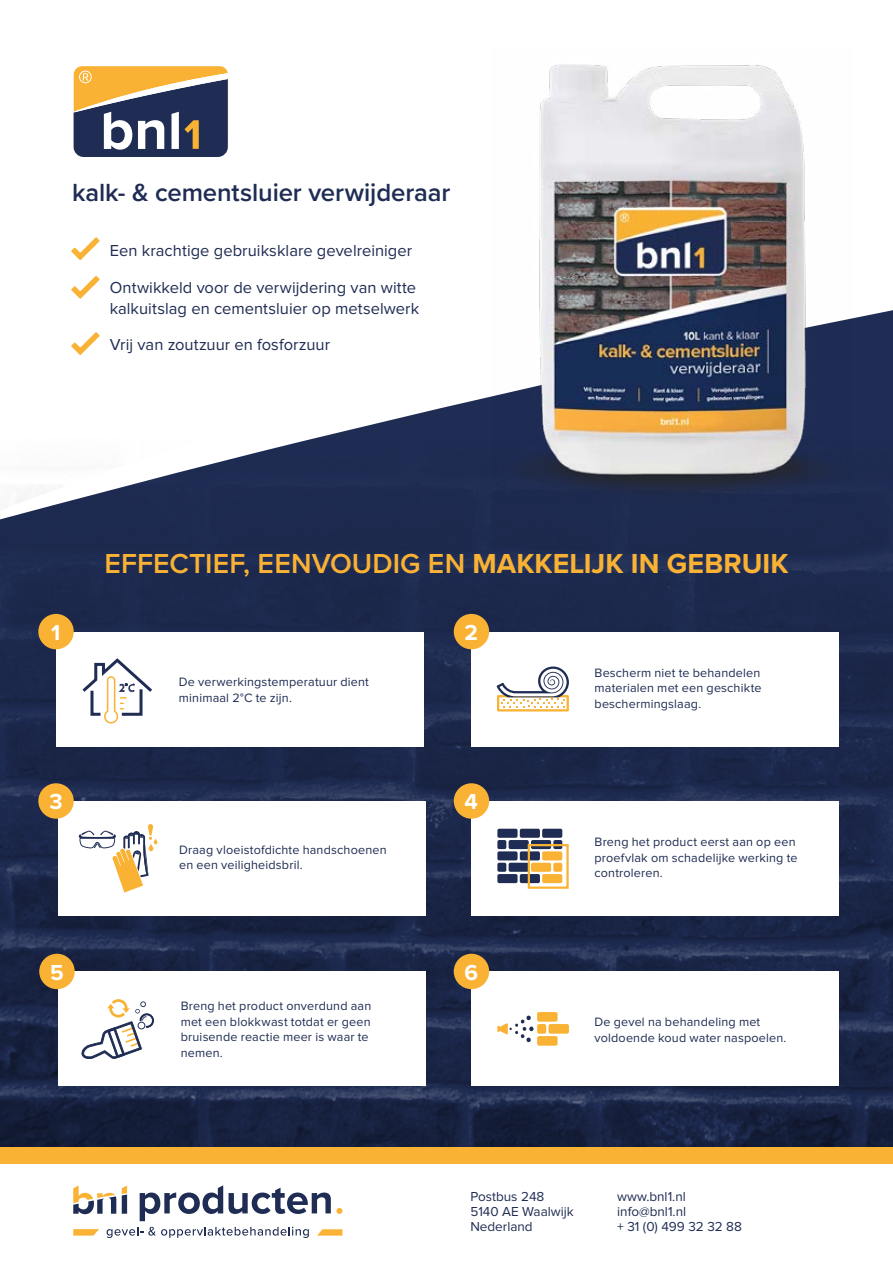
<style>
.page{position:relative;width:893px;height:1263px;background:#fff}
.page>*{position:absolute;margin:0;border:0;box-sizing:border-box;transform-origin:0 0}
.t1{font:600 28.5px "Proxima Nova";letter-spacing:.005em;color:#f9b234}
.t2{font:600 25.65px "Proxima Nova";letter-spacing:-.005em;color:#1f2c53}
.t3{font:700 22.5px "Proxima Nova";color:#fff}
.t4{font:16.5px/21px "Proxima Nova";letter-spacing:.005em;color:#1f2c53}
.t5{font:13.5px/15px "Proxima Nova";color:#1f2c53}
.t6{font:12.6px/15.5px "Proxima Nova";letter-spacing:.015em;color:#1f2c53}
.t7{font:10.95px "Myriad Pro";color:#1f2c53}
.s1{font-weight:700}
</style>
<div class="page">
<img style="left:0;top:528px;width:893px;height:619px">
<div style="left:0;top:1147px;width:893px;height:16px;background:#f9b234"></div>
<svg style="left:140px;top:1185px;width:83px;height:36px"></svg>
<svg style="left:229px;top:1187px;width:113px;height:27px"></svg>
<svg style="left:73px;top:1185px;width:43px;height:29px"></svg>
<svg style="left:122px;top:1185px;width:5px;height:29px"></svg>
<svg style="left:107px;top:1227px;width:202px;height:11px"></svg>
<svg style="left:317px;top:1229px;width:25px;height:6px"></svg>
<svg style="left:73px;top:1229px;width:26px;height:6px"></svg>
<svg style="left:0;top:275px;width:893px;height:253px"></svg>
<img style="left:492px;top:64px;width:359px;height:438px">
<div style="left:56px;top:632px;width:368px;height:114px;background:#fff"></div>
<div style="left:472px;top:632px;width:367px;height:114px;background:#fff"></div>
<div style="left:38px;top:614px;width:36px;height:35px;background:#f9b234;border-radius:50%"></div>
<div style="left:454px;top:614px;width:35px;height:35px;background:#f9b234;border-radius:50%"></div>
<svg style="left:82px;top:658px;width:70px;height:66px"></svg>
<svg style="left:496px;top:666px;width:73px;height:45px"></svg>
<div style="left:58px;top:801px;width:367px;height:115px;background:#fff"></div>
<div style="left:472px;top:801px;width:367px;height:115px;background:#fff"></div>
<div style="left:38px;top:783px;width:36px;height:36px;background:#f9b234;border-radius:50%"></div>
<div style="left:454px;top:783px;width:35px;height:36px;background:#f9b234;border-radius:50%"></div>
<svg style="left:79px;top:824px;width:79px;height:68px"></svg>
<div style="left:520px;top:829px;width:20px;height:9px;background:#1f2c53;border-radius:2px"></div>
<div style="left:542px;top:829px;width:20px;height:9px;background:#1f2c53;border-radius:2px"></div>
<div style="left:497px;top:829px;width:21px;height:9px;background:#1f2c53;border-radius:2px"></div>
<div style="left:509px;top:840px;width:20px;height:9px;background:#1f2c53;border-radius:2px"></div>
<div style="left:531px;top:840px;width:20px;height:9px;background:#1f2c53;border-radius:2px"></div>
<div style="left:553px;top:840px;width:9px;height:9px;background:#1f2c53;border-radius:2px"></div>
<div style="left:497px;top:840px;width:9px;height:9px;background:#1f2c53;border-radius:2px"></div>
<div style="left:520px;top:851px;width:20px;height:9px;background:#1f2c53;border-radius:2px"></div>
<div style="left:542px;top:851px;width:20px;height:9px;background:#f9b234;border-radius:2px"></div>
<div style="left:497px;top:851px;width:21px;height:9px;background:#1f2c53;border-radius:2px"></div>
<div style="left:520px;top:874px;width:20px;height:9px;background:#1f2c53;border-radius:2px"></div>
<div style="left:542px;top:874px;width:20px;height:9px;background:#f9b234;border-radius:2px"></div>
<div style="left:497px;top:874px;width:21px;height:9px;background:#1f2c53;border-radius:2px"></div>
<div style="left:509px;top:863px;width:20px;height:9px;background:#1f2c53;border-radius:2px"></div>
<div style="left:531px;top:863px;width:20px;height:9px;background:#f9b234;border-radius:2px"></div>
<div style="left:553px;top:863px;width:9px;height:9px;background:#f9b234;border-radius:2px"></div>
<div style="left:497px;top:863px;width:9px;height:9px;background:#1f2c53;border-radius:2px"></div>
<div style="left:528px;top:844px;width:41px;height:45px;border:2px solid #f9b234"></div>
<div style="left:58px;top:971px;width:367px;height:115px;background:#fff"></div>
<div style="left:39px;top:954px;width:36px;height:35px;background:#f9b234;border-radius:50%"></div>
<div style="left:472px;top:971px;width:367px;height:115px;background:#fff"></div>
<div style="left:454px;top:954px;width:35px;height:35px;background:#f9b234;border-radius:50%"></div>
<svg style="left:81px;top:999px;width:73px;height:60px"></svg>
<div style="left:537px;top:1012px;width:21px;height:10px;background:#f9b234;border-radius:2px"></div>
<div style="left:548px;top:1024px;width:21px;height:10px;background:#f9b234;border-radius:2px"></div>
<div style="left:537px;top:1024px;width:9px;height:10px;background:#f9b234;border-radius:2px"></div>
<div style="left:537px;top:1036px;width:21px;height:10px;background:#f9b234;border-radius:2px"></div>
<svg style="left:497px;top:1015px;width:37px;height:27px"></svg>
<svg style="left:73px;top:66px;width:156px;height:91px"></svg>
<svg style="left:71px;top:276px;width:29px;height:23px"></svg>
<svg style="left:71px;top:332px;width:29px;height:23px"></svg>
<svg style="left:71px;top:237px;width:29px;height:23px"></svg>
<h2 class="t2" style="left:72px;top:174px;width:380px">kalk- &amp; cementsluier verwijderaar</h2>
<h3 class="t4" style="left:110px;top:240px;width:304px">Een krachtige gebruiksklare gevelreiniger</h3>
<h3 class="t4" style="left:110px;top:277px;width:311px">Ontwikkeld voor de verwijdering van witte kalkuitslag en cementsluier op metselwerk</h3>
<h3 class="t4" style="left:110px;top:335px;width:222px">Vrij van zoutzuur en fosforzuur</h3>
<h1 class="t1" style="left:104px;top:542px;width:686px">EFFECTIEF, EENVOUDIG EN <span class="s1">MAKKELIJK IN GEBRUIK</span></h1>
<h3 class="t3" style="left:51px;top:615px;width:11px">1</h3>
<h3 class="t3" style="left:465px;top:615px;width:15px">2</h3>
<p class="t6" style="left:179px;top:674px;width:192px">De verwerkingstemperatuur dient minimaal 2°C te zijn.</p>
<p class="t6" style="left:595px;top:665px;width:169px;text-align:justify">Bescherm niet te behandelen materialen met een geschikte beschermingslaag.</p>
<p class="t7" style="left:119px;top:681px;width:17px">2˚C</p>
<h3 class="t3" style="left:49px;top:785px;width:15px">3</h3>
<h3 class="t3" style="left:465px;top:785px;width:15px">4</h3>
<h3 class="t3" style="left:50px;top:955px;width:15px">5</h3>
<p class="t6" style="left:179px;top:842px;width:209px">Draag vloeistofdichte handschoenen en een veiligheidsbril.</p>
<p class="t6" style="left:181px;top:998px;width:192px">Breng het product onverdund aan met een blokkwast totdat er geen bruisende reactie meer is waar te nemen.</p>
<h3 class="t3" style="left:464px;top:955px;width:15px">6</h3>
<p class="t6" style="left:595px;top:834px;width:204px">Breng het product eerst aan op een proefvlak om schadelijke werking te controleren.</p>
<p class="t6" style="left:595px;top:1014px;width:193px">De gevel na behandeling met voldoende koud water naspoelen.</p>
<p class="t5" style="left:470px;top:1189px;width:105px">Postbus 248<br>5140 AE Waalwijk<br>Nederland</p>
<p class="t5" style="left:617px;top:1189px;width:126px">www.bnl1.nl info@bnl1.nl<br>+ 31 (0) 499 32 32 88</p>
</div>
